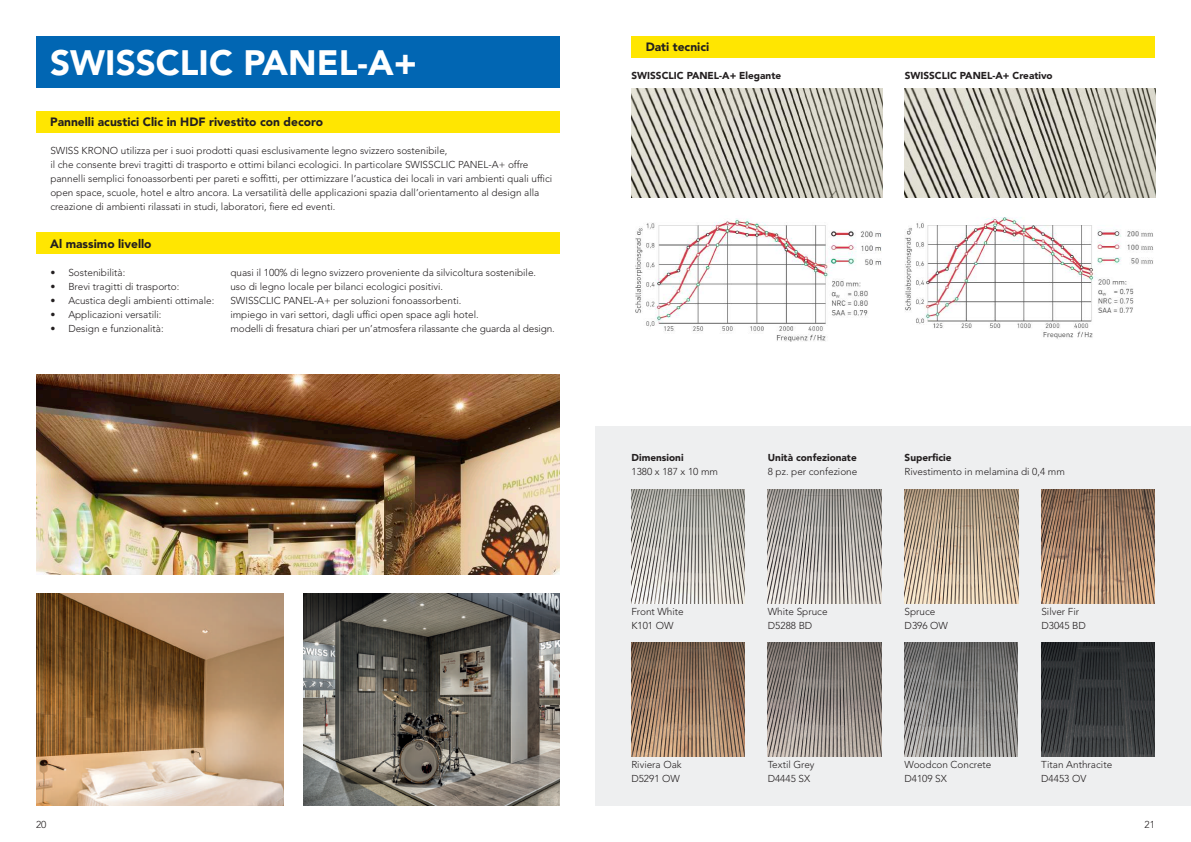
<style>
.page{position:relative;width:1191px;height:842px;background:#fff}
.page>*{position:absolute;margin:0;border:0;box-sizing:border-box;transform-origin:0 0}
.t1{font:900 35px "Avenir LT Std";color:#fff}
.t2{font:900 12px "Avenir LT Std";color:#231f20}
.t3{font:300 10px/14px "Avenir LT Std";color:#231f20}
.t4{font:900 10px "Avenir LT Std";color:#231f20}
</style>
<div class="page">
<div style="left:595px;top:427px;width:596px;height:379px;background:#eeeff0"></div>
<img style="left:631px;top:490px;width:114px;height:113px">
<img style="left:768px;top:490px;width:113px;height:113px">
<img style="left:904px;top:490px;width:114px;height:113px">
<img style="left:1041px;top:490px;width:113px;height:113px">
<img style="left:631px;top:643px;width:114px;height:113px">
<img style="left:36px;top:374px;width:523px;height:201px">
<img style="left:303px;top:594px;width:256px;height:212px">
<img style="left:36px;top:594px;width:247px;height:212px">
<img style="left:635px;top:218px;width:246px;height:124px">
<img style="left:905px;top:217px;width:248px;height:122px">
<img style="left:767px;top:643px;width:114px;height:113px">
<img style="left:904px;top:643px;width:113px;height:113px">
<img style="left:1041px;top:643px;width:113px;height:113px">
<img style="left:904px;top:89px;width:251px;height:109px">
<img style="left:631px;top:89px;width:251px;height:109px">
<div style="left:36px;top:36px;width:523px;height:51px;background:#0166b3"></div>
<div style="left:36px;top:111px;width:523px;height:21px;background:#ffe601"></div>
<div style="left:631px;top:36px;width:524px;height:21px;background:#ffe601"></div>
<div style="left:36px;top:233px;width:523px;height:21px;background:#ffe601"></div>
<h1 class="t1" style="left:50px;top:41px;width:368px">SWISSCLIC PANEL-A+</h1>
<p class="t2" style="left:50px;top:115px;width:274px">Pannelli acustici Clic in HDF rivestito con decoro</p>
<p class="t3" style="left:50px;top:144px;width:503px">SWISS KRONO utilizza per i suoi prodotti quasi esclusivamente legno svizzero sostenibile,<br>il che consente brevi tragitti di trasporto e ottimi bilanci ecologici. In particolare SWISSCLIC PANEL-A+ offre pannelli semplici fonoassorbenti per pareti e soffitti, per ottimizzare l’acustica dei locali in vari ambienti quali uffici open space, scuole, hotel e altro ancora. La versatilità delle applicazioni spazia dall’orientamento al design alla creazione di ambienti rilassati in studi, laboratori, fiere ed eventi.</p>
<p class="t2" style="left:50px;top:237px;width:103px">Al massimo livello</p>
<p class="t3" style="left:50px;top:265px;width:77px">• Sostenibilità:</p>
<p class="t3" style="left:230px;top:265px;width:307px">quasi il 100% di legno svizzero proveniente da silvicoltura sostenibile.</p>
<p class="t3" style="left:50px;top:279px;width:131px">• Brevi tragitti di trasporto:</p>
<p class="t3" style="left:230px;top:279px;width:214px">uso di legno locale per bilanci ecologici positivi.</p>
<p class="t3" style="left:50px;top:293px;width:165px">• Acustica degli ambienti ottimale:</p>
<p class="t3" style="left:230px;top:293px;width:232px">SWISSCLIC PANEL-A+ per soluzioni fonoassorbenti.</p>
<p class="t3" style="left:50px;top:307px;width:113px">• Applicazioni versatili:</p>
<p class="t3" style="left:230px;top:307px;width:250px">impiego in vari settori, dagli uffici open space agli hotel.</p>
<p class="t3" style="left:50px;top:321px;width:115px">• Design e funzionalità:</p>
<p class="t3" style="left:230px;top:321px;width:326px">modelli di fresatura chiari per un’atmosfera rilassante che guarda al design.</p>
<p class="t2" style="left:645px;top:40px;width:65px">Dati tecnici</p>
<p class="t4" style="left:631px;top:69px;width:151px">SWISSCLIC PANEL-A+ Elegante</p>
<p class="t4" style="left:904px;top:69px;width:149px">SWISSCLIC PANEL-A+ Creativo</p>
<p class="t4" style="left:631px;top:452px;width:54px">Dimensioni</p>
<p class="t3" style="left:631px;top:465px;width:88px">1380 x 187 x 10 mm</p>
<p class="t4" style="left:768px;top:452px;width:90px">Unità confezionate</p>
<p class="t3" style="left:768px;top:465px;width:91px">8 pz. per confezione</p>
<p class="t4" style="left:904px;top:452px;width:49px">Superficie</p>
<p class="t3" style="left:904px;top:465px;width:162px">Rivestimento in melamina di 0,4 mm</p>
<p class="t3" style="left:631px;top:604px;width:54px">Front White<br>K101 OW</p>
<p class="t3" style="left:768px;top:604px;width:61px">White Spruce<br>D5288 BD</p>
<p class="t3" style="left:904px;top:604px;width:45px">Spruce<br>D396 OW</p>
<p class="t3" style="left:1041px;top:604px;width:46px">Silver Fir<br>D3045 BD</p>
<p class="t3" style="left:631px;top:757px;width:52px">Riviera Oak<br>D5291 OW</p>
<p class="t3" style="left:767px;top:757px;width:48px">Textil Grey<br>D4445 SX</p>
<p class="t3" style="left:904px;top:757px;width:89px">Woodcon Concrete<br>D4109 SX</p>
<p class="t3" style="left:1041px;top:757px;width:72px">Titan Anthracite<br>D4453 OV</p>
<p class="t3" style="left:36px;top:817px;width:12px">20</p>
<p class="t3" style="left:1144px;top:817px;width:12px">21</p>
</div>
